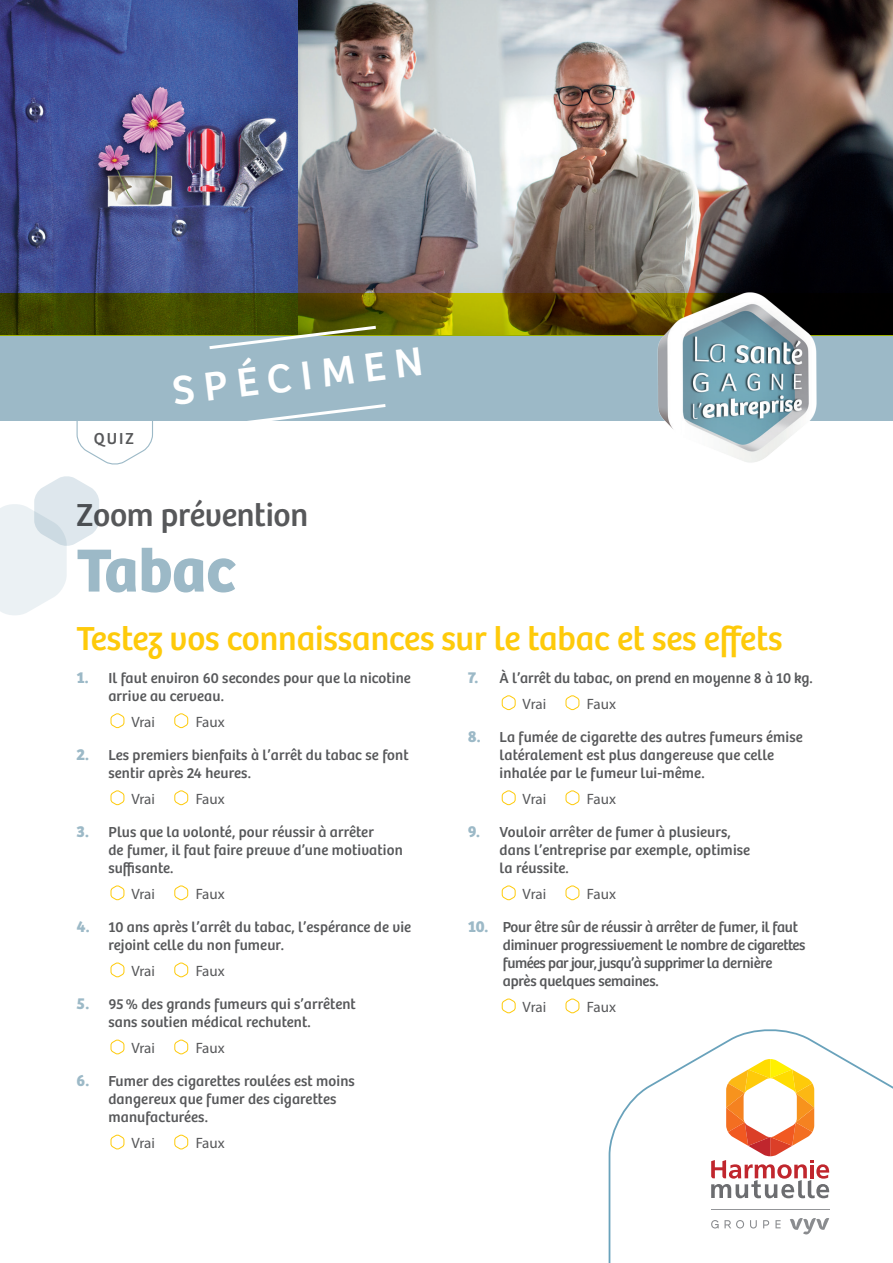
<style>
.page{position:relative;width:893px;height:1263px;background:#fff}
.page>*{position:absolute;margin:0;border:0;box-sizing:border-box;transform-origin:0 0}
.t1{font:700 63px "Bree";color:#9cb9c7}
._000-_Texte_courant{font:42px "Bree";color:#fff}
.t2{font:34.5px "Bree";color:#feca0a}
.t3{font:33px "Bree";letter-spacing:-.01em;color:#57585a}
.t4{font:16.5px "Bree";color:#57585a}
._01_titres_questions{font:15px/18px "Bree";letter-spacing:.01em;color:#57585a}
._01_titres_questions-2{font:15px/18px "Bree";letter-spacing:-.01em;color:#57585a}
._01_textes_questions{font:15px "Myriad Pro";letter-spacing:-.005em;color:#57585a}
.s1{font-weight:700;font-size:16.5px;color:#9cb9c7}
</style>
<div class="page">
<img style="left:298px;top:0;width:595px;height:293px">
<svg style="left:110px;top:713px;width:15px;height:16px"></svg>
<svg style="left:174px;top:713px;width:15px;height:16px"></svg>
<svg style="left:110px;top:790px;width:15px;height:16px"></svg>
<svg style="left:174px;top:790px;width:15px;height:16px"></svg>
<svg style="left:110px;top:885px;width:15px;height:16px"></svg>
<svg style="left:174px;top:885px;width:15px;height:16px"></svg>
<svg style="left:110px;top:962px;width:15px;height:16px"></svg>
<svg style="left:174px;top:962px;width:15px;height:16px"></svg>
<svg style="left:110px;top:1039px;width:15px;height:16px"></svg>
<svg style="left:174px;top:1039px;width:15px;height:16px"></svg>
<svg style="left:110px;top:1134px;width:15px;height:16px"></svg>
<svg style="left:174px;top:1134px;width:15px;height:16px"></svg>
<svg style="left:501px;top:695px;width:15px;height:16px"></svg>
<svg style="left:565px;top:695px;width:15px;height:16px"></svg>
<svg style="left:501px;top:790px;width:15px;height:16px"></svg>
<svg style="left:565px;top:790px;width:15px;height:16px"></svg>
<svg style="left:501px;top:885px;width:15px;height:16px"></svg>
<svg style="left:565px;top:885px;width:15px;height:16px"></svg>
<svg style="left:501px;top:998px;width:15px;height:16px"></svg>
<svg style="left:565px;top:998px;width:15px;height:16px"></svg>
<svg style="left:76px;top:421px;width:77px;height:44px"></svg>
<img style="left:0;top:0;width:298px;height:293px">
<svg style="left:0;top:476px;width:99px;height:139px"></svg>
<div style="left:0;top:336px;width:893px;height:85px;background:#9cb9c7"></div>
<svg style="left:0;top:293px;width:893px;height:43px;background:#514d00"></svg>
<img style="left:647px;top:288px;width:179px;height:175px">
<svg style="left:608px;top:1029px;width:285px;height:234px"></svg>
<svg style="left:206px;top:324px;width:173px;height:25px"></svg>
<svg style="left:248px;top:404px;width:138px;height:17px"></svg>
<p class="t4" style="left:94px;top:429px;width:42px">QUIZ</p>
<p class="_000-_Texte_courant" style="left:169px;top:366px;width:254px;rotate:-7deg">SPÉCIMEN</p>
<p class="t3" style="left:77px;top:495px;width:233px">Zoom prévention</p>
<p class="t1" style="left:77px;top:531px;width:160px">Tabac</p>
<p class="t2" style="left:77px;top:618px;width:708px">Testez vos connaissances sur le tabac et ses effets</p>
<p class="_01_titres_questions" style="left:108px;top:669px;width:304px;text-indent:-32px"><span class="s1">1.</span> Il faut environ 60 secondes pour que la nicotine arrive au cerveau.</p>
<p class="_01_textes_questions" style="left:131px;top:713px;width:25px">Vrai</p>
<p class="_01_textes_questions" style="left:196px;top:713px;width:31px">Faux</p>
<p class="_01_titres_questions" style="left:108px;top:746px;width:302px;text-indent:-32px"><span class="s1">2.</span> Les premiers bienfaits à l’arrêt du tabac se font sentir après 24 heures.</p>
<p class="_01_textes_questions" style="left:131px;top:790px;width:25px">Vrai</p>
<p class="_01_textes_questions" style="left:196px;top:790px;width:31px">Faux</p>
<p class="_01_titres_questions" style="left:108px;top:823px;width:296px;text-indent:-32px"><span class="s1">3.</span> Plus que la volonté, pour réussir à arrêter<br>de fumer, il faut faire preuve d’une motivation suffisante.</p>
<p class="_01_textes_questions" style="left:131px;top:885px;width:25px">Vrai</p>
<p class="_01_textes_questions" style="left:196px;top:885px;width:31px">Faux</p>
<p class="_01_titres_questions" style="left:108px;top:918px;width:304px;text-indent:-32px"><span class="s1">4.</span> 10 ans après l’arrêt du tabac, l’espérance de vie rejoint celle du non fumeur.</p>
<p class="_01_textes_questions" style="left:131px;top:962px;width:25px">Vrai</p>
<p class="_01_textes_questions" style="left:196px;top:962px;width:31px">Faux</p>
<p class="_01_titres_questions" style="left:108px;top:995px;width:249px;text-indent:-32px"><span class="s1">5.</span> 95 % des grands fumeurs qui s’arrêtent sans soutien médical rechutent.</p>
<p class="_01_textes_questions" style="left:131px;top:1039px;width:25px">Vrai</p>
<p class="_01_textes_questions" style="left:196px;top:1039px;width:31px">Faux</p>
<p class="_01_titres_questions" style="left:108px;top:1072px;width:248px;text-indent:-32px"><span class="s1">6.</span> Fumer des cigarettes roulées est moins dangereux que fumer des cigarettes manufacturées.</p>
<p class="_01_textes_questions" style="left:131px;top:1134px;width:25px">Vrai</p>
<p class="_01_textes_questions" style="left:196px;top:1134px;width:31px">Faux</p>
<p class="_01_titres_questions" style="left:468px;top:669px;width:347px"><span class="s1">7.</span> À l’arrêt du tabac, on prend en moyenne 8 à 10 kg.</p>
<p class="_01_textes_questions" style="left:523px;top:695px;width:25px">Vrai</p>
<p class="_01_textes_questions" style="left:587px;top:695px;width:31px">Faux</p>
<p class="_01_titres_questions" style="left:500px;top:728px;width:304px;text-indent:-32px"><span class="s1">8.</span> La fumée de cigarette des autres fumeurs émise latéralement est plus dangereuse que celle inhalée par le fumeur lui-même.</p>
<p class="_01_textes_questions" style="left:523px;top:790px;width:25px">Vrai</p>
<p class="_01_textes_questions" style="left:587px;top:790px;width:31px">Faux</p>
<p class="_01_titres_questions" style="left:500px;top:823px;width:252px;text-indent:-32px"><span class="s1">9.</span> Vouloir arrêter de fumer à plusieurs, dans l’entreprise par exemple, optimise la réussite.</p>
<p class="_01_textes_questions" style="left:523px;top:885px;width:25px">Vrai</p>
<p class="_01_textes_questions" style="left:587px;top:885px;width:31px">Faux</p>
<p class="_01_titres_questions-2" style="left:503px;top:918px;width:304px;text-indent:-35px"><span class="s1">10.</span> Pour être sûr de réussir à arrêter de fumer, il faut diminuer progressivement le nombre de cigarettes fumées par jour, jusqu’à supprimer la dernière après quelques semaines.</p>
<p class="_01_textes_questions" style="left:523px;top:998px;width:25px">Vrai</p>
<p class="_01_textes_questions" style="left:587px;top:998px;width:31px">Faux</p>
</div>
